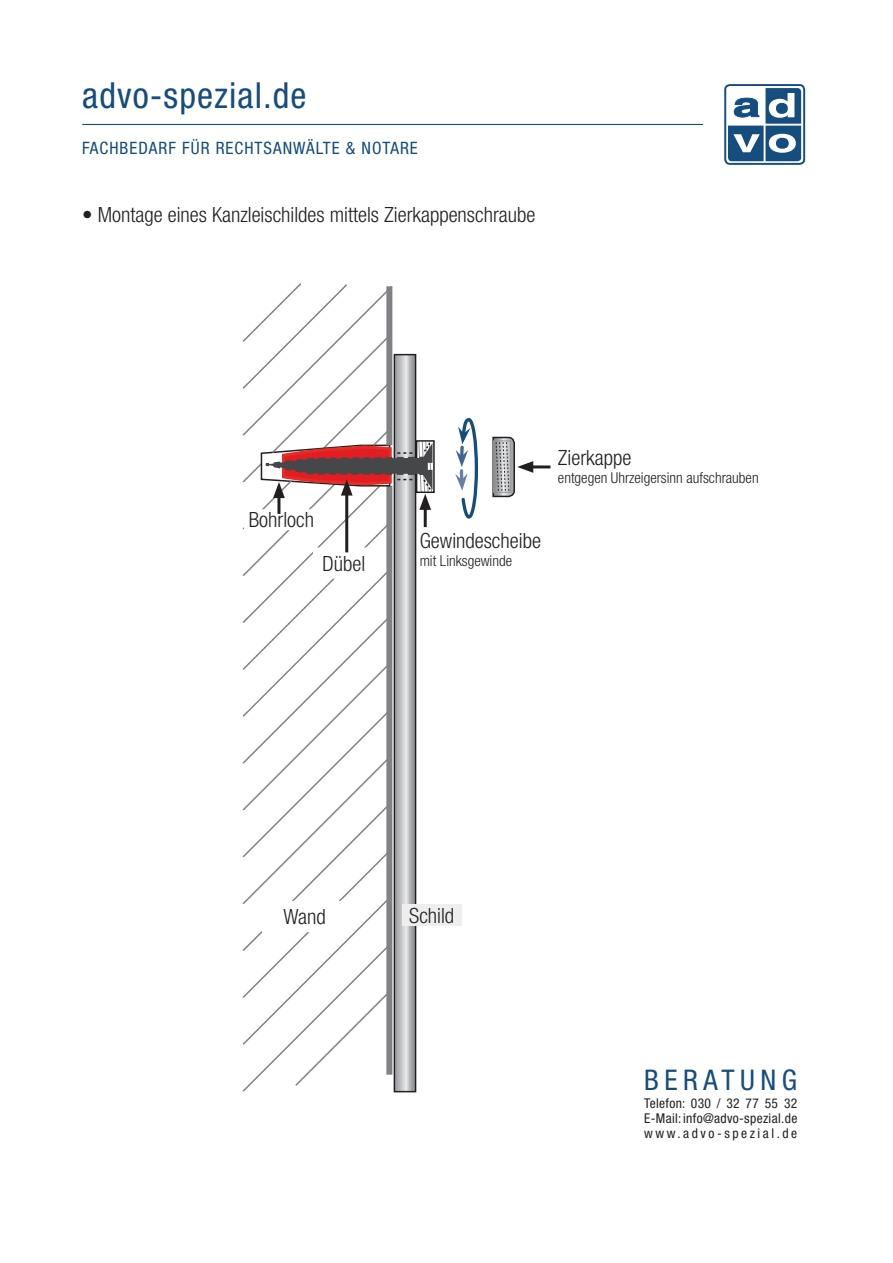
<style>
.page{position:relative;width:893px;height:1263px;background:#fff}
.page>*{position:absolute;margin:0;border:0;box-sizing:border-box;transform-origin:0 0}
.t1{font:condensed 36px "Helvetica Neue LT Std";letter-spacing:.03em;color:#144d7e}
.t2{font:condensed 28.5px "Helvetica Neue LT Std";letter-spacing:.195em;color:#144d7e}
.t3{font:300 condensed 21px "Helvetica Neue LT Std";color:#231f20}
.t4{font:condensed 17.1px "Helvetica Neue LT Std";letter-spacing:.06em;color:#144d7e}
.t5{font:300 condensed 15px "Helvetica Neue LT Std";color:#231f20}
.t6{font:condensed 13.5px/15px "Helvetica Neue LT Std";letter-spacing:.025em;color:#231f20;text-align:justify}
</style>
<div class="page">
<div style="left:402px;top:905px;width:59px;height:21px;background:#eeeeef"></div>
<svg style="left:242px;top:283px;width:192px;height:810px"></svg>
<hr style="left:528px;top:465px;width:22px;height:3px;background:#231f20">
<svg style="left:492px;top:436px;width:41px;height:62px"></svg>
<hr style="left:82px;top:124px;width:621px;height:1px;background:#144d7e">
<svg style="left:725px;top:85px;width:79px;height:79px"></svg>
<div style="left:724px;top:84px;width:81px;height:81px;border:2px solid #144d7e;border-radius:5px"></div>
<svg style="left:728px;top:88px;width:73px;height:73px"></svg>
<svg style="left:455px;top:418px;width:23px;height:101px"></svg>
<h1 class="t1" style="left:82px;top:75px;width:226px">advo-spezial.de</h1>
<p class="t4" style="left:82px;top:138px;width:337px">FACHBEDARF FÜR RECHTSANWÄLTE &amp; NOTARE</p>
<p class="t3" style="left:82px;top:202px;width:455px">• Montage eines Kanzleischildes mittels Zierkappenschraube</p>
<p class="t3" style="left:249px;top:508px;width:67px">Bohrloch</p>
<p class="t3" style="left:323px;top:551px;width:44px">Dübel</p>
<p class="t3" style="left:558px;top:445px;width:75px">Zierkappe</p>
<p class="t5" style="left:558px;top:469px;width:202px">entgegen Uhrzeigersinn aufschrauben</p>
<p class="t3" style="left:420px;top:528px;width:123px">Gewindescheibe</p>
<p class="t5" style="left:420px;top:552px;width:94px">mit Linksgewinde</p>
<p class="t3" style="left:283px;top:904px;width:44px">Wand</p>
<p class="t3" style="left:409px;top:903px;width:47px">Schild</p>
<h2 class="t2" style="left:644px;top:1064px;width:155px">BERATUNG</h2>
<p class="t6" style="left:644px;top:1096px;width:155px">Telefon: 030 / 32 77 55 32<br>E-Mail: info@advo-spezial.de www.advo-spezial.de</p>
</div>
